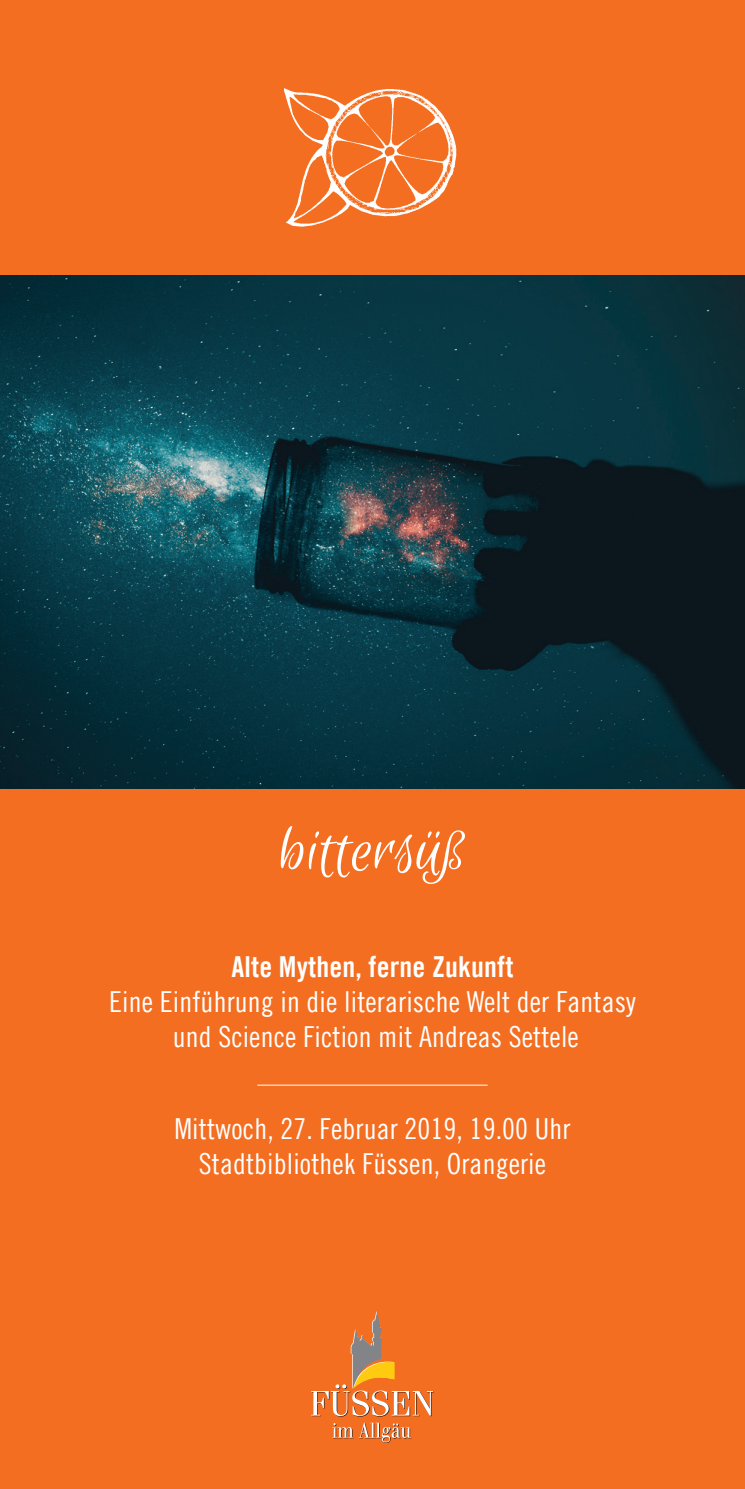
<style>
.page{position:relative;width:745px;height:1489px;background:#fff}
.page>*{position:absolute;margin:0;border:0;box-sizing:border-box;transform-origin:0 0}
.t1{font:70px "Euphoria Script";color:#fff}
.t2{font:29px/34.8px "Trade Gothic LT Com Cn 18";letter-spacing:.005em;color:#fff;text-align:center}
.t3{font:29px "Trade Gothic LT Com Bd Cn 20";letter-spacing:.005em;color:#fff}
</style>
<div class="page">
<div style="left:0;top:0;width:744px;height:1488px;background:#f36e21"></div>
<hr style="left:257px;top:1084px;width:230px;height:1px;background:#fff">
<svg style="left:332px;top:1422px;width:79px;height:20px"></svg>
<svg style="left:311px;top:1311px;width:122px;height:105px"></svg>
<img style="left:285px;top:88px;width:172px;height:139px">
<img style="left:0;top:275px;width:744px;height:513px">
<h1 class="t1" style="left:279px;top:812px;width:188px">bittersüß</h1>
<p class="t3" style="left:231px;top:949px;width:283px">Alte Mythen, ferne Zukunft</p>
<p class="t2" style="left:109px;top:983px;width:527px">Eine Einführung in die literarische Welt der Fantasy und Science Fiction mit Andreas Settele</p>
<p class="t2" style="left:174px;top:1111px;width:397px">Mittwoch, 27. Februar 2019, 19.00 Uhr<br>Stadtbibliothek Füssen, Orangerie</p>
</div>
